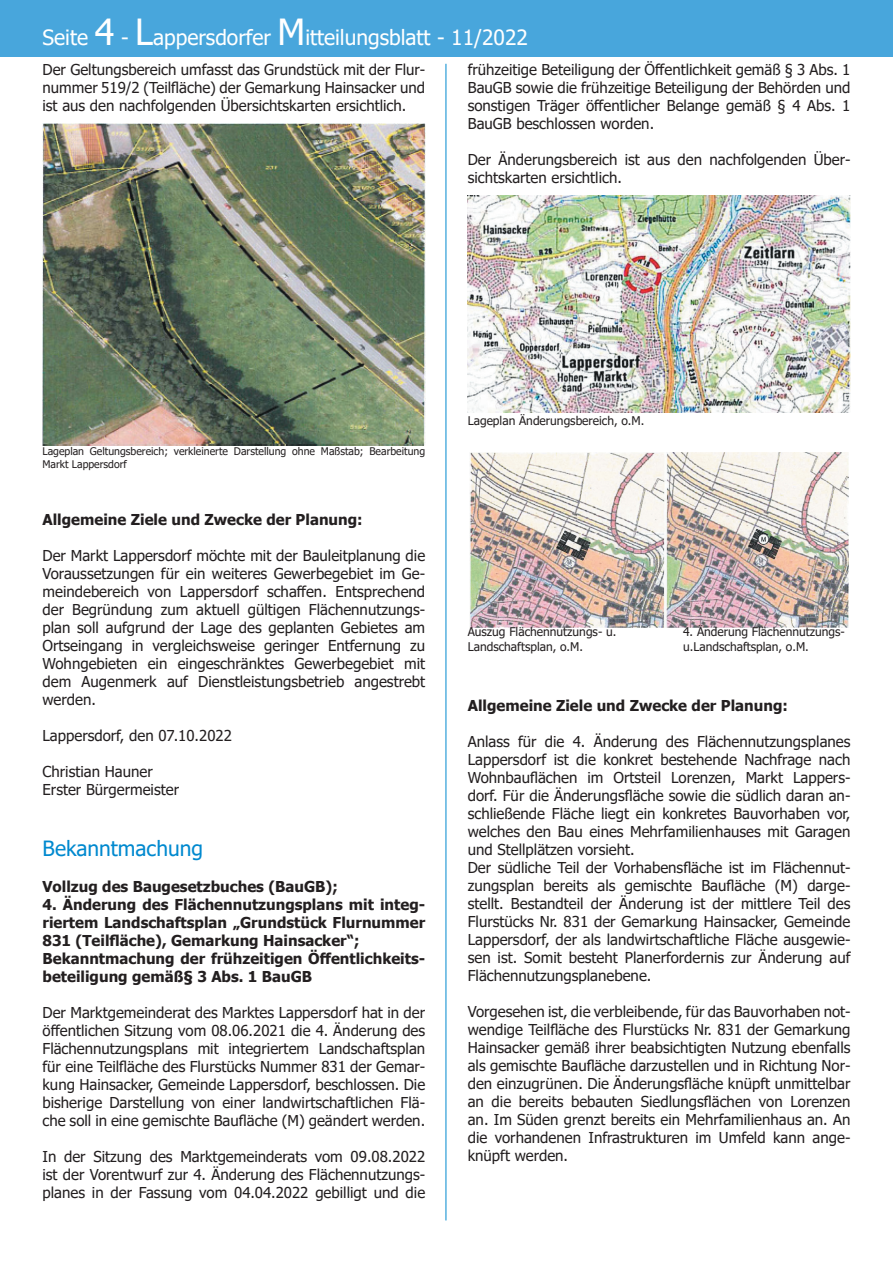
<style>
.page{position:relative;width:893px;height:1263px;background:#fff}
.page>*{position:absolute;margin:0;border:0;box-sizing:border-box;transform-origin:0 0}
.t1{font:21px "Tahoma";color:#fff}
.t2{font:21px "Tahoma";color:#0089cf}
.t3{font:15px/18px "Tahoma";color:#231f20;text-align:justify}
.t4{font:700 15px/18px "Tahoma";color:#231f20}
.t5{font:12px/14.4px "Tahoma";color:#231f20}
.t6{font:10.5px/12.6px "Tahoma";color:#231f20}
.s1{font-size:36px}
</style>
<div class="page">
<div style="left:0;top:0;width:893px;height:57px;background:#48a6dc"></div>
<hr style="left:446px;top:64px;width:1px;height:1156px;background:#0089cf">
<img style="left:43px;top:123px;width:382px;height:322px">
<img style="left:468px;top:195px;width:382px;height:218px">
<img style="left:470px;top:452px;width:378px;height:175px">
<h1 class="t1" style="left:43px;top:24px;width:487px">Seite <span class="s1">4</span> - <span class="s1">L</span>appersdorfer <span class="s1">M</span>itteilungsblatt - 11/2022</h1>
<p class="t3" style="left:43px;top:62px;width:384px">Der Geltungsbereich umfasst das Grundstück mit der Flur&shy;nummer 519/2 (Teilfläche) der Gemarkung Hainsacker und ist aus den nachfolgenden Übersichtskarten ersichtlich.</p>
<p class="t3" style="left:468px;top:62px;width:384px">frühzeitige Beteiligung der Öffentlichkeit gemäß § 3 Abs. 1<br>BauGB sowie die frühzeitige Beteiligung der Behörden und sonstigen Träger öffentlicher Belange gemäß § 4 Abs. 1<br>BauGB beschlossen worden.</p>
<p class="t3" style="left:468px;top:152px;width:384px">Der Änderungsbereich ist aus den nachfolgenden Über&shy;sichtskarten ersichtlich.</p>
<p class="t6" style="left:43px;top:445px;width:384px">Lageplan Geltungsbereich; verkleinerte Darstellung ohne Maßstab; Bearbeitung<br>Markt Lappersdorf</p>
<h5 class="t4" style="left:43px;top:511px;width:322px">Allgemeine Ziele und Zwecke der Planung:</h5>
<p class="t3" style="left:43px;top:547px;width:384px">Der Markt Lappersdorf möchte mit der Bauleitplanung die</p>
<p class="t3" style="left:43px;top:565px;width:384px">Voraussetzungen für ein weiteres Gewerbegebiet im Ge-</p>
<p class="t3" style="left:43px;top:583px;width:384px">meindebereich von Lappersdorf schaffen. Entsprechend der Begründung zum aktuell gültigen Flächennutzungs&shy;plan soll aufgrund der Lage des geplanten Gebietes am</p>
<p class="t3" style="left:43px;top:637px;width:384px">Ortseingang in vergleichsweise geringer Entfernung zu<br>Wohngebieten ein eingeschränktes Gewerbegebiet mit</p>
<p class="t3" style="left:43px;top:673px;width:384px">dem Augenmerk auf Dienstleistungsbetrieb angestrebt</p>
<p class="t3" style="left:43px;top:691px;width:55px">werden.</p>
<p class="t3" style="left:43px;top:727px;width:191px">Lappersdorf, den 07.10.2022</p>
<p class="t3" style="left:43px;top:763px;width:138px">Christian Hauner<br>Erster Bürgermeister</p>
<h3 class="t2" style="left:43px;top:835px;width:162px">Bekanntmachung</h3>
<h5 class="t4" style="left:43px;top:878px;width:297px">Vollzug des Baugesetzbuches (BauGB);</h5>
<p class="t4" style="left:43px;top:896px;width:384px">4. Änderung des Flächennutzungsplans mit integ&shy;riertem Landschaftsplan „Grundstück Flurnummer</p>
<h5 class="t4" style="left:43px;top:932px;width:384px">831 (Teilfläche), Gemarkung Hainsacker“;<br>Bekanntmachung der frühzeitigen Öffentlichkeits&shy;beteiligung gemäß§ 3 Abs. 1 BauGB</h5>
<p class="t3" style="left:43px;top:1005px;width:384px">Der Marktgemeinderat des Marktes Lappersdorf hat in der öffentlichen Sitzung vom 08.06.2021 die 4. Änderung des Flächennutzungsplans mit integriertem Landschaftsplan für eine Teilfläche des Flurstücks Nummer 831 der Gemar&shy;kung Hainsacker, Gemeinde Lappersdorf, beschlossen. Die bisherige Darstellung von einer landwirtschaftlichen Flä&shy;che soll in eine gemischte Baufläche (M) geändert werden.</p>
<p class="t3" style="left:43px;top:1149px;width:384px">In der Sitzung des Marktgemeinderats vom 09.08.2022 ist der Vorentwurf zur 4. Änderung des Flächennutzungs&shy;planes in der Fassung vom 04.04.2022 gebilligt und die</p>
<p class="t5" style="left:468px;top:414px;width:178px">Lageplan Änderungsbereich, o.M.</p>
<p class="t5" style="left:468px;top:625px;width:150px">Auszug Flächennutzungs- u.<br>Landschaftsplan, o.M.</p>
<p class="t5" style="left:683px;top:625px;width:163px">4. Änderung Flächennutzungs&shy;u.Landschaftsplan, o.M.</p>
<h5 class="t4" style="left:468px;top:697px;width:322px">Allgemeine Ziele und Zwecke der Planung:</h5>
<p class="t3" style="left:468px;top:733px;width:384px;text-align:left">Anlass für die 4. Änderung des Flächennutzungsplanes Lappersdorf ist die konkret bestehende Nachfrage nach Wohnbauflächen im Ortsteil Lorenzen, Markt Lappers&shy;dorf. Für die Änderungsfläche sowie die südlich daran an&shy;schließende Fläche liegt ein konkretes Bauvorhaben vor, welches den Bau eines Mehrfamilienhauses mit Garagen und Stellplätzen vorsieht.<br>Der südliche Teil der Vorhabensfläche ist im Flächennut&shy;zungsplan bereits als gemischte Baufläche (M) darge&shy;stellt. Bestandteil der Änderung ist der mittlere Teil des Flurstücks Nr. 831 der Gemarkung Hainsacker, Gemeinde Lappersdorf, der als landwirtschaftliche Fläche ausgewie&shy;sen ist. Somit besteht Planerfordernis zur Änderung auf Flächennutzungsplanebene.</p>
<p class="t3" style="left:468px;top:1003px;width:384px">Vorgesehen ist, die verbleibende, für das Bauvorhaben not&shy;wendige Teilfläche des Flurstücks Nr. 831 der Gemarkung Hainsacker gemäß ihrer beabsichtigten Nutzung ebenfalls als gemischte Baufläche darzustellen und in Richtung Nor&shy;den einzugrünen. Die Änderungsfläche knüpft unmittelbar an die bereits bebauten Siedlungsflächen von Lorenzen an. Im Süden grenzt bereits ein Mehrfamilienhaus an. An die vorhandenen Infrastrukturen im Umfeld kann ange&shy;knüpft werden.</p>
</div>
